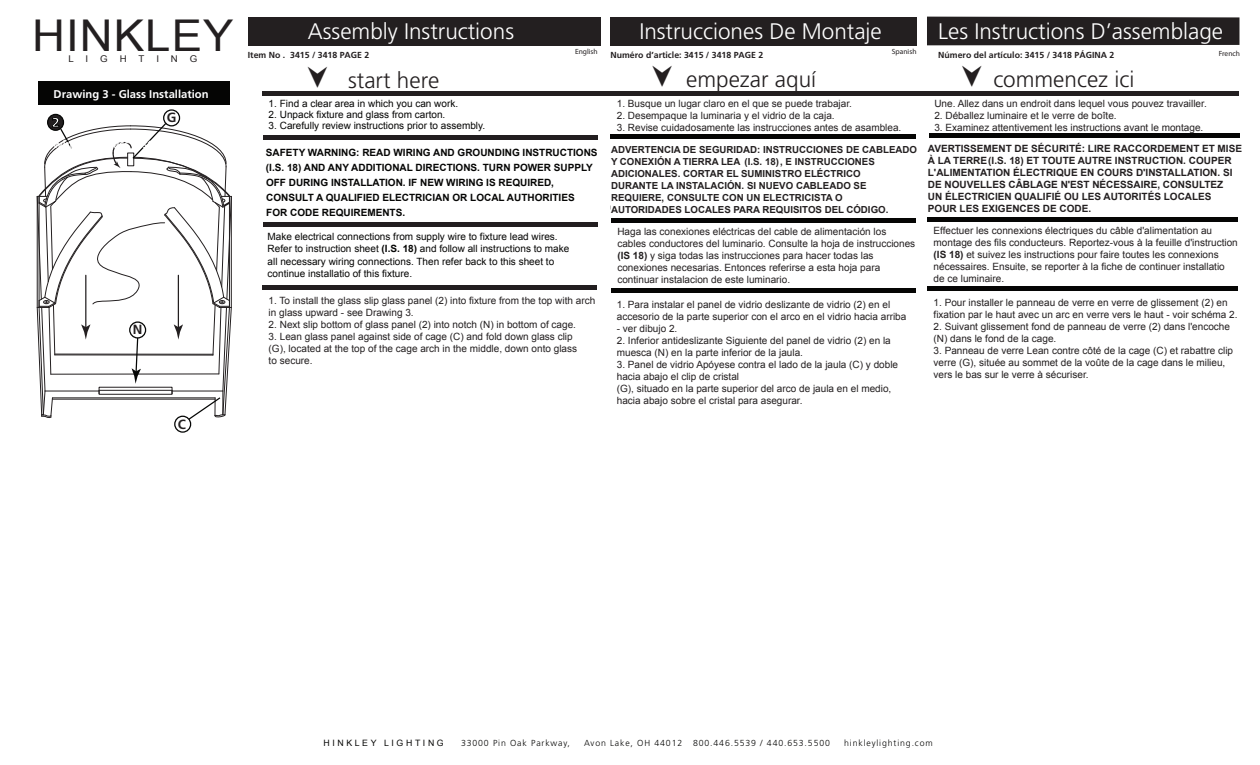
<style>
.page{position:relative;width:1260px;height:765px;background:#fff}
.page>*{position:absolute;margin:0;border:0;box-sizing:border-box;transform-origin:0 0}
.t1{font:43.88px "Arial";letter-spacing:.025em;color:#231f20;scale:1.04 1}
.t2{font:300 22.5px "Frutiger LT Std";color:#fff}
.t3{font:300 22.5px "Frutiger LT Std";color:#231f20}
.t4{font:700 13.38px "Frutiger LT Std";color:#231f20}
.t5{font:900 13.38px "Frutiger LT Std";color:#fff}
.t6{font:700 11.25px "Frutiger LT Std";color:#fff}
.t7{font:10px/12px "Arial";color:#231f20}
.t8{font:10px/12.5px "Arial";color:#050504}
.t9{font:700 10px/12px "Arial";color:#231f20}
.t10{font:700 10px/15px "Arial";color:#050504}
.t11{font:700 9.75px/12px "Arial";color:#231f20}
.t12{font:9.25px "Arial";color:#231f20;scale:1.04 1}
.t13{font:700 8.75px "Frutiger LT Std";color:#231f20}
.t14{font:300 8.75px "Frutiger LT Std";letter-spacing:.1em;color:#080807}
.t15{font:8.75px "Arial";letter-spacing:.3em;color:#080807}
.t16{font:7.5px "Myriad Pro";color:#231f20}
.s1{font-weight:700}
</style>
<div class="page">
<div style="left:927px;top:17px;width:312px;height:28px;background:#231f20"></div>
<hr style="left:611px;top:134px;width:305px;height:4px;background:#050504">
<div style="left:929px;top:133px;width:310px;height:5px;background:#050504"></div>
<hr style="left:263px;top:135px;width:334px;height:4px;background:#221e20">
<div style="left:248px;top:17px;width:352px;height:29px;background:#231f20"></div>
<div style="left:611px;top:17px;width:306px;height:29px;background:#231f20"></div>
<div style="left:262px;top:91px;width:977px;height:5px;background:#231f20"></div>
<hr style="left:263px;top:223px;width:334px;height:4px;background:#221e20">
<hr style="left:262px;top:286px;width:335px;height:4px;background:#221e20">
<div style="left:38px;top:82px;width:192px;height:23px;background:#050504"></div>
<div style="left:174px;top:416px;width:17px;height:17px;border:1px solid #050605;border-radius:50%"></div>
<div style="left:163px;top:109px;width:17px;height:17px;border:1px solid #050605;border-radius:50%"></div>
<svg style="left:47px;top:114px;width:17px;height:17px"></svg>
<svg style="left:37px;top:117px;width:195px;height:304px"></svg>
<hr style="left:611px;top:219px;width:304px;height:4px;background:#050504">
<hr style="left:927px;top:217px;width:311px;height:4px;background:#050504">
<hr style="left:611px;top:289px;width:304px;height:4px;background:#050504">
<hr style="left:927px;top:287px;width:311px;height:4px;background:#050504">
<h1 class="t1" style="left:32px;top:7px;width:195px">HINKLEY</h1>
<p class="t12" style="left:68px;top:53px;width:7px">L</p>
<p class="t12" style="left:86px;top:53px;width:4px">I</p>
<p class="t12" style="left:100px;top:53px;width:9px">G</p>
<p class="t12" style="left:120px;top:53px;width:8px">H</p>
<p class="t12" style="left:139px;top:53px;width:7px">T</p>
<p class="t12" style="left:156px;top:53px;width:4px">I</p>
<p class="t12" style="left:171px;top:53px;width:8px">N</p>
<p class="t12" style="left:190px;top:53px;width:9px">G</p>
<p class="t6" style="left:54px;top:87px;width:157px">Drawing 3 - Glass Installation</p>
<h3 class="t5" style="left:52px;top:114px;width:10px">2</h3>
<h3 class="t4" style="left:167px;top:110px;width:11px">G</h3>
<h3 class="t4" style="left:133px;top:322px;width:11px">N</h3>
<h3 class="t4" style="left:178px;top:416px;width:10px">C</h3>
<h2 class="t2" style="left:308px;top:18px;width:208px">Assembly Instructions</h2>
<p class="t13" style="left:248px;top:50px;width:123px">Item No . 3415 / 3418 PAGE 2</p>
<h2 class="t2" style="left:639px;top:18px;width:244px">Instrucciones De Montaje</h2>
<h2 class="t2" style="left:938px;top:18px;width:286px">Les Instructions D’assemblage</h2>
<p class="t16" style="left:575px;top:47px;width:24px">English</p>
<p class="t16" style="left:892px;top:47px;width:26px">Spanish</p>
<p class="t16" style="left:1219px;top:49px;width:23px">French</p>
<p class="t13" style="left:938px;top:50px;width:178px">Número del artículo: 3415 / 3418 PÁGINA 2</p>
<p class="t13" style="left:611px;top:49px;width:154px">Numéro d’article: 3415 / 3418 PAGE 2</p>
<h2 class="t3" style="left:348px;top:68px;width:93px">start here</h2>
<h2 class="t3" style="left:686px;top:66px;width:132px">empezar aquí</h2>
<h2 class="t3" style="left:993px;top:66px;width:143px">commencez ici</h2>
<p class="t8" style="left:269px;top:97px;width:191px">1. Find a clear area in which you can work.</p>
<p class="t8" style="left:269px;top:109px;width:178px">2. Unpack fixture and glass from carton.</p>
<p class="t8" style="left:269px;top:120px;width:218px">3. Carefully review instructions prior to assembly.</p>
<p class="t10" style="left:266px;top:146px;width:333px">SAFETY WARNING: READ WIRING AND GROUNDING INSTRUCTIONS (I.S. 18) AND ANY ADDITIONAL DIRECTIONS. TURN POWER SUPPLY OFF DURING INSTALLATION. IF NEW WIRING IS REQUIRED, CONSULT A QUALIFIED ELECTRICIAN OR LOCAL AUTHORITIES FOR CODE REQUIREMENTS.</p>
<p class="t8" style="left:268px;top:230px;width:303px">Make electrical connections from supply wire to fixture lead wires.<br>Refer to instruction sheet <span class="s1">(I.S. 18)</span> and follow all instructions to make all necessary wiring connections. Then refer back to this sheet to continue installatio of this fixture.</p>
<p class="t7" style="left:269px;top:295px;width:328px">1. To install the glass slip glass panel (2) into fixture from the top with arch in glass upward - see Drawing 3.</p>
<p class="t7" style="left:269px;top:319px;width:309px">2. Next slip bottom of glass panel (2) into notch (N) in bottom of cage.</p>
<p class="t7" style="left:269px;top:331px;width:310px">3. Lean glass panel against side of cage (C) and fold down glass clip (G), located at the top of the cage arch in the middle, down onto glass to secure.</p>
<p class="t7" style="left:617px;top:98px;width:237px">1. Busque un lugar claro en el que se puede trabajar.</p>
<p class="t7" style="left:617px;top:110px;width:219px">2. Desempaque la luminaria y el vidrio de la caja.</p>
<p class="t7" style="left:617px;top:122px;width:286px">3. Revise cuidadosamente las instrucciones antes de asamblea.</p>
<p class="t11" style="left:611px;top:144px;width:308px">ADVERTENCIA DE SEGURIDAD: INSTRUCCIONES DE CABLEADO Y CONEXIÓN A TIERRA LEA (I.S. 18), E INSTRUCCIONES ADICIONALES. CORTAR EL SUMINISTRO ELÉCTRICO<br>DURANTE LA INSTALACIÓN. SI NUEVO CABLEADO SE REQUIERE, CONSULTE CON UN ELECTRICISTA O<br>AUTORIDADES LOCALES PARA REQUISITOS DEL CÓDIGO.</p>
<p class="t7" style="left:617px;top:225px;width:299px">Haga las conexiones eléctricas del cable de alimentación los cables conductores del luminario. Consulte la hoja de instrucciones <span class="s1">(IS 18)</span> y siga todas las instrucciones para hacer todas las conexiones necesarias. Entonces referirse a esta hoja para continuar instalacion de este luminario.</p>
<p class="t7" style="left:617px;top:299px;width:291px">1. Para instalar el panel de vidrio deslizante de vidrio (2) en el accesorio de la parte superior con el arco en el vidrio hacia arriba</p>
<p class="t7" style="left:617px;top:323px;width:62px">- ver dibujo 2.</p>
<p class="t7" style="left:617px;top:335px;width:276px">2. Inferior antideslizante Siguiente del panel de vidrio (2) en la muesca (N) en la parte inferior de la jaula.</p>
<p class="t7" style="left:617px;top:359px;width:283px">3. Panel de vidrio Apóyese contra el lado de la jaula (C) y doble hacia abajo el clip de cristal<br>(G), situado en la parte superior del arco de jaula en el medio, hacia abajo sobre el cristal para asegurar.</p>
<p class="t7" style="left:934px;top:98px;width:274px">Une. Allez dans un endroit dans lequel vous pouvez travailler.</p>
<p class="t7" style="left:934px;top:110px;width:184px">2. Déballez luminaire et le verre de boîte.</p>
<p class="t7" style="left:934px;top:122px;width:271px">3. Examinez attentivement les instructions avant le montage.</p>
<p class="t9" style="left:928px;top:143px;width:316px">AVERTISSEMENT DE SÉCURITÉ: LIRE RACCORDEMENT ET MISE À LA TERRE (I.S. 18) ET TOUTE AUTRE INSTRUCTION. COUPER L'ALIMENTATION ÉLECTRIQUE EN COURS D'INSTALLATION. SI DE NOUVELLES CÂBLAGE N'EST NÉCESSAIRE, CONSULTEZ<br>UN ÉLECTRICIEN QUALIFIÉ OU LES AUTORITÉS LOCALES POUR LES EXIGENCES DE CODE.</p>
<p class="t7" style="left:934px;top:224px;width:306px">Effectuer les connexions électriques du câble d'alimentation au montage des fils conducteurs. Reportez-vous à la feuille d'instruction <span class="s1">(IS 18)</span> et suivez les instructions pour faire toutes les connexions nécessaires. Ensuite, se reporter à la fiche de continuer installatio de ce luminaire.</p>
<p class="t7" style="left:934px;top:297px;width:306px">1. Pour installer le panneau de verre en verre de glissement (2) en fixation par le haut avec un arc en verre vers le haut - voir schéma 2.</p>
<p class="t7" style="left:934px;top:321px;width:298px">2. Suivant glissement fond de panneau de verre (2) dans l'encoche (N) dans le fond de la cage.</p>
<p class="t7" style="left:934px;top:345px;width:301px">3. Panneau de verre Lean contre côté de la cage (C) et rabattre clip verre (G), située au sommet de la voûte de la cage dans le milieu, vers le bas sur le verre à sécuriser.</p>
<p class="t15" style="left:323px;top:737px;width:122px">HINKLEY LIGHTING</p>
<p class="t14" style="left:461px;top:738px;width:110px">33000 Pin Oak Parkway,</p>
<p class="t14" style="left:584px;top:738px;width:247px">Avon Lake, OH 44012 800.446.5539 / 440.653.5500</p>
<p class="t14" style="left:844px;top:738px;width:90px">hinkleylighting.com</p>
</div>
